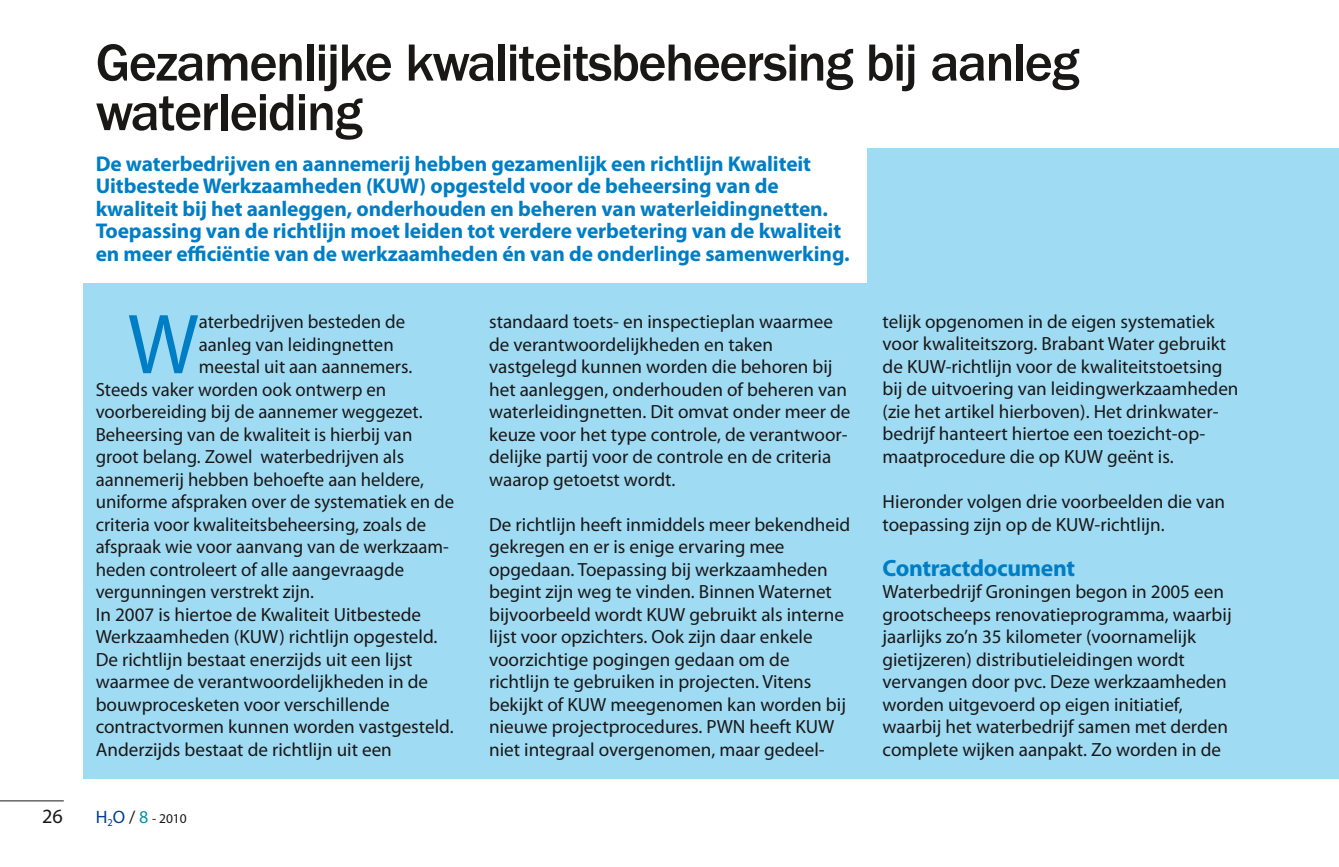
<style>
.page{position:relative;width:1339px;height:867px;background:#fff}
.page>*{position:absolute;margin:0;border:0;box-sizing:border-box;transform-origin:0 0}
.t1{font:85.95px "Myriad Pro";color:#007ec5}
.t2{font:500 54px/49.5px "ITC Franklin Gothic Std";letter-spacing:-.03em;color:#1a1817}
.t3{font:700 23.62px "Myriad Pro";letter-spacing:-.015em;color:#007ec5}
.t4{font:700 21.38px/22.5px "Myriad Pro";letter-spacing:-.005em;color:#007ec5}
.t5{font:20.25px "Myriad Pro";color:#1a1817}
.t6{font:19.12px/22.5px "Myriad Pro";color:#1a1817}
.t7{font:13.5px "Myriad Pro";color:#1a1817}
.s1{font-size:18px;color:#003f8a}
.s2{font-size:18px}
.s3{font-size:18px;color:#0094a8}
</style>
<div class="page">
<hr style="left:0;top:800px;width:64px;height:1px;background:#1a1817">
<div style="left:83px;top:148px;width:1256px;height:630px;background:#a0dbf4"></div>
<div style="left:0;top:0;width:866px;height:283px;background:#fff"></div>
<h2 class="t2" style="left:96px;top:38px;width:985px">Gezamenlijke kwaliteitsbeheersing bij aanleg waterleiding</h2>
<p class="t4" style="left:96px;top:152px;width:755px">De waterbedrijven en aannemerij hebben gezamenlijk een richtlijn Kwaliteit Uitbestede Werkzaamheden (KUW) opgesteld voor de beheersing van de kwaliteit bij het aanleggen, onderhouden en beheren van waterleidingnetten.<br>Toepassing van de richtlijn moet leiden tot verdere verbetering van de kwaliteit en meer efficiëntie van de werkzaamheden én van de onderlinge samenwerking.</p>
<h1 class="t1" style="left:128px;top:297px;width:71px">W</h1>
<p class="t6" style="left:199px;top:311px;width:208px">aterbedrijven besteden de</p>
<p class="t6" style="left:199px;top:333px;width:196px">aanleg van leidingnetten</p>
<p class="t6" style="left:199px;top:356px;width:215px">meestal uit aan aannemers.</p>
<p class="t6" style="left:96px;top:378px;width:292px">Steeds vaker worden ook ontwerp en</p>
<p class="t6" style="left:96px;top:401px;width:328px">voorbereiding bij de aannemer weggezet.</p>
<p class="t6" style="left:96px;top:423px;width:318px">Beheersing van de kwaliteit is hierbij van</p>
<p class="t6" style="left:96px;top:446px;width:310px">groot belang. Zowel waterbedrijven als</p>
<p class="t6" style="left:96px;top:468px;width:330px">aannemerij hebben behoefte aan heldere,</p>
<p class="t6" style="left:96px;top:491px;width:360px">uniforme afspraken over de systematiek en de</p>
<p class="t6" style="left:96px;top:513px;width:332px">criteria voor kwaliteitsbeheersing, zoals de</p>
<p class="t6" style="left:96px;top:536px;width:355px">afspraak wie voor aanvang van de werkzaam-</p>
<p class="t6" style="left:96px;top:558px;width:310px">heden controleert of alle aangevraagde</p>
<p class="t6" style="left:96px;top:581px;width:220px">vergunningen verstrekt zijn.</p>
<p class="t6" style="left:96px;top:603px;width:327px">I n 2007 is hiertoe de Kwaliteit Uitbestede</p>
<p class="t6" style="left:96px;top:626px;width:343px">Werkzaamheden (KUW) richtlijn opgesteld.</p>
<p class="t6" style="left:96px;top:648px;width:318px">De richtlijn bestaat enerzijds uit een lijst</p>
<p class="t6" style="left:96px;top:671px;width:334px">waarmee de verantwoordelijkheden in de</p>
<p class="t6" style="left:96px;top:693px;width:296px">bouwprocesketen voor verschillende</p>
<p class="t6" style="left:96px;top:716px;width:359px">contractvormen kunnen worden vastgesteld.</p>
<p class="t6" style="left:96px;top:738px;width:298px">Anderzijds bestaat de richtlijn uit een</p>
<p class="t5" style="left:42px;top:805px;width:22px">26</p>
<p class="t7" style="left:96px;top:811px;width:93px"><span class="s1">H</span><sub>2</sub><span class="s1">O</span> <span class="s2">/</span> <span class="s3">8</span> - 2010</p>
<p class="t6" style="left:489px;top:311px;width:363px">standaard toets- en inspectieplan waarmee de verantwoordelijkheden en taken vastgelegd kunnen worden die behoren bij het aanleggen, onderhouden of beheren van waterleidingnetten. Dit omvat onder meer de keuze voor het type controle, de verantwoor&shy;delijke partij voor de controle en de criteria waarop getoetst wordt.</p>
<p class="t6" style="left:489px;top:513px;width:363px">De richtlijn heeft inmiddels meer bekendheid gekregen en er is enige ervaring mee opgedaan. Toepassing bij werkzaamheden begint zijn weg te vinden. Binnen Waternet bijvoorbeeld wordt KUW gebruikt als interne lijst voor opzichters. Ook zijn daar enkele voorzichtige pogingen gedaan om de richtlijn te gebruiken in projecten. Vitens bekijkt of KUW meegenomen kan worden bij nieuwe projectprocedures. PWN heeft KUW niet integraal overgenomen, maar gedeel-</p>
<p class="t6" style="left:882px;top:311px;width:357px">telijk opgenomen in de eigen systematiek voor kwaliteitszorg. Brabant Water gebruikt de KUW-richtlijn voor de kwaliteitstoetsing bij de uitvoering van leidingwerkzaamheden (zie het artikel hierboven). Het drinkwater&shy;bedrijf hanteert hiertoe een toezicht-op&shy;maatprocedure die op KUW geënt is.</p>
<p class="t6" style="left:882px;top:491px;width:344px">H ieronder volgen drie voorbeelden die van toepassing zijn op de KUW-richtlijn.</p>
<p class="t3" style="left:882px;top:554px;width:194px">Contractdocument</p>
<p class="t6" style="left:882px;top:581px;width:351px">Waterbedrijf Groningen begon in 2005 een grootscheeps renovatieprogramma, waarbij jaarlijks zo’n 35 kilometer (voornamelijk gietijzeren) distributieleidingen wordt vervangen door pvc. Deze werkzaamheden worden uitgevoerd op eigen initiatief, waarbij het waterbedrijf samen met derden complete wijken aanpakt. Zo worden in de</p>
</div>
